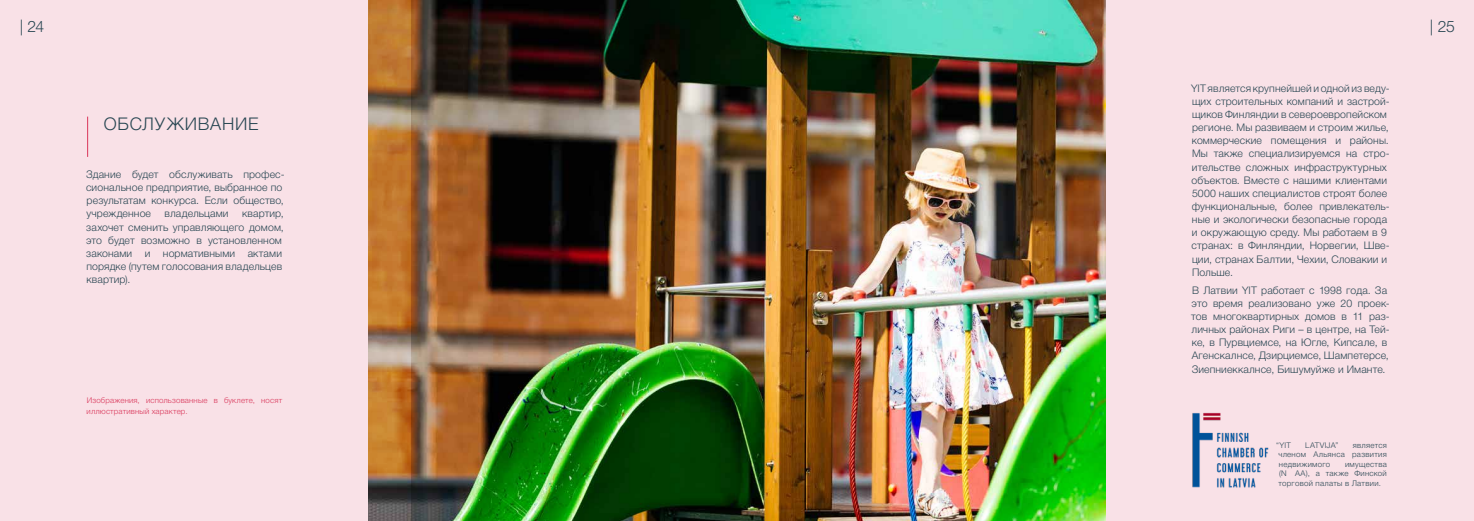
<style>
.page{position:relative;width:1474px;height:521px;background:#fff}
.page>*{position:absolute;margin:0;border:0;box-sizing:border-box;transform-origin:0 0}
.t1{font:300 17.5px "Helvetica Neue Cyr";letter-spacing:.035em;color:#294753}
.t2{font:300 15.75px "Helvetica Neue Cyr";color:#294753}
.t3{font:300 10.5px/13.1px "Helvetica Neue Cyr";letter-spacing:.01em;color:#294753}
.t4{font:300 7.88px/9.6px "Helvetica Neue Cyr";letter-spacing:.035em;color:#294753;text-align:justify}
.t5{font:300 7.88px/10.5px "Helvetica Neue Cyr";letter-spacing:.02em;color:#da375b}
</style>
<div class="page">
<div style="left:0;top:0;width:368px;height:521px;background:#f9e1e7"></div>
<div style="left:1105px;top:0;width:368px;height:521px;background:#f9e1e7"></div>
<img style="left:411px;top:0;width:694px;height:521px">
<svg style="left:368px;top:0;width:43px;height:521px;background:#b4783a"></svg>
<hr style="left:87px;top:117px;width:1px;height:40px;background:#da375b">
<img style="left:1192px;top:412px;width:76px;height:76px">
<h2 class="t2" style="left:20px;top:18px;width:26px">| 24</h2>
<h2 class="t2" style="left:1429px;top:18px;width:26px">| 25</h2>
<h1 class="t1" style="left:104px;top:115px;width:156px">ОБСЛУЖИВАНИЕ</h1>
<p class="t3" style="left:86px;top:168px;width:200px">Здание будет обслуживать профес&shy;сиональное предприятие, выбранное по результатам конкурса. Если общество, учрежденное</p>
<p class="t3" style="left:86px;top:207px;width:199px;text-indent:156px">квартир, захочет сменить управляющего домом, это будет возможно в установленном законами и нормативными актами порядке (путем голосования владельцев квартир).</p>
<p class="t3" style="left:165px;top:207px;width:65px">владельцами</p>
<p class="t5" style="left:87px;top:395px;width:197px">Изображения, использованные в буклете, носят иллюстративный характер.</p>
<p class="t3" style="left:1191px;top:82px;width:200px">YIT является крупнейшей и одной из веду&shy;щих строительных компаний и застрой&shy;щиков Финляндии в североевропейском регионе. Мы развиваем и строим жилье, коммерческие помещения и районы.<br>Мы также специализируемся на стро&shy;ительстве сложных инфраструктурных объектов. Вместе с нашими клиентами 5000 наших специалистов строят более функциональные, более привлекатель&shy;ные и экологически безопасные города и окружающую среду. Мы работаем в 9 странах: в Финляндии, Норвегии, Шве&shy;ции, странах Балтии, Чехии, Словакии и Польше.</p>
<p class="t3" style="left:1191px;top:283px;width:200px">В Латвии YIT работает с 1998 года. За это время реализовано уже 20 проек&shy;тов многоквартирных домов в 11 раз&shy;личных районах Риги – в центре, на Тей&shy;ке, в Пурвциемсе, на Югле, Кипсале, в Агенскалнсе, Дзирциемсе, Шампетерсе, Зиепниеккалнсе, Бишумуйже и Иманте.</p>
<p class="t4" style="left:1276px;top:440px;width:16px">“YIT</p>
<p class="t4" style="left:1305px;top:440px;width:34px">LATVIJA”</p>
<p class="t4" style="left:1278px;top:440px;width:110px;text-indent:74px">является членом Альянca развития недвижимого</p>
<p class="t4" style="left:1278px;top:459px;width:110px;text-indent:67px">имущества (NĪAA), а также Финской торговой палаты в Латвии.</p>
</div>
